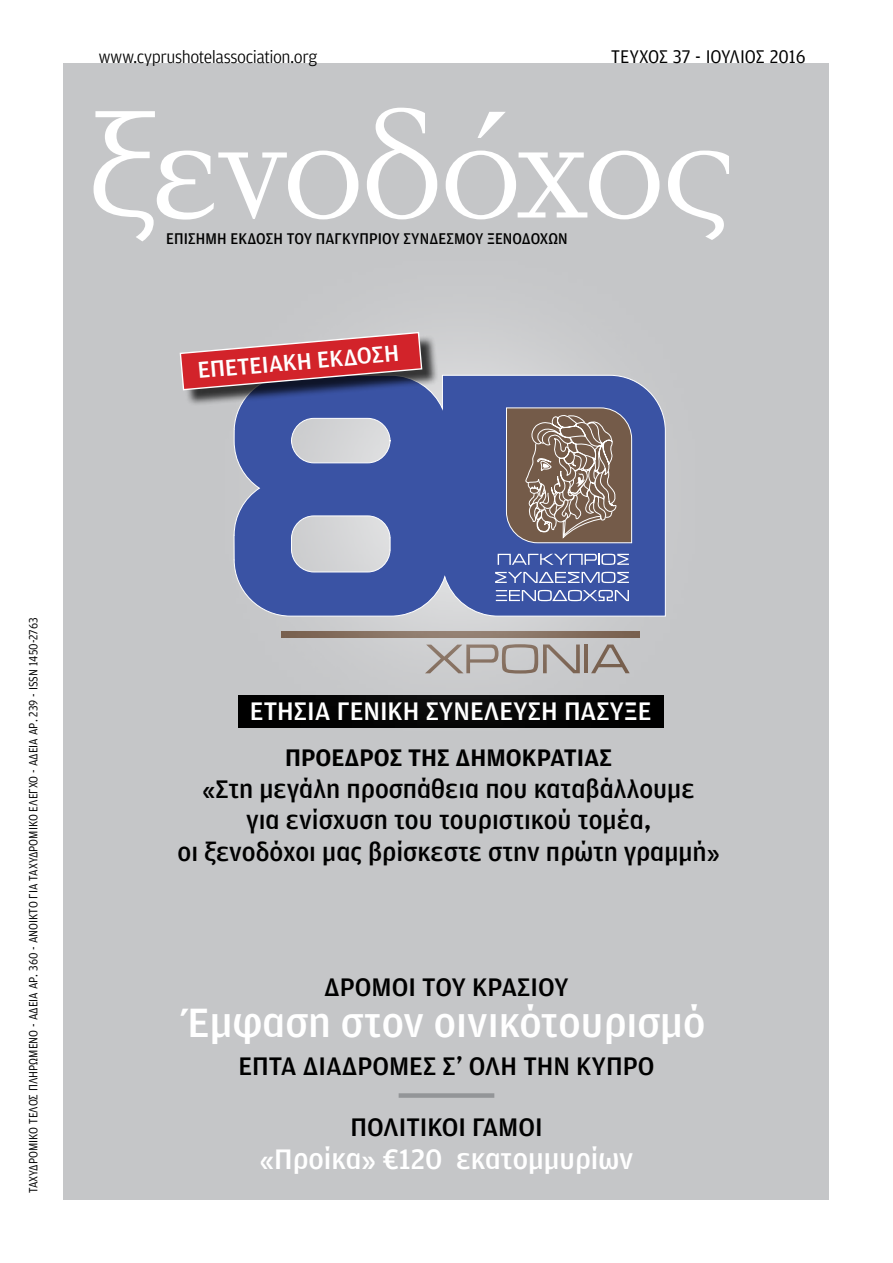
<style>
.page{position:relative;width:893px;height:1263px;background:#fff}
.page>*{position:absolute;margin:0;border:0;box-sizing:border-box;transform-origin:0 0}
.t1{font:700 43.5px "KAS Amplitude 06 NW Semi";color:#fff}
.t2{font:700 30px "KAS Amplitude 06 NW Semi";color:#fff}
.t3{font:700 27px/31.5px "KAS Amplitude 06 NW Semi";color:#000;text-align:center}
.t4{font:700 27px "KAS Amplitude 06 NW Semi";color:#fff}
.t5{font:25.5px "KAS Amplitude 07 NW Bold";color:#000}
.t6{font:700 24.45px "KAS Amplitude 06 NW Semi";color:#fff}
.t7{font:19.5px "KAS Amplitude 035 Alpha";color:#000;scale:.95 1}
.t8{font:18px "KAS Amplitude 03 Roman";letter-spacing:-.025em;color:#000}
.t9{font:16.5px "KAS Amplitude 05";color:#000;scale:.95 1}
.t10{font:12.75px "KAS Amplitude 035 Alpha";color:#000;scale:.9 1}
</style>
<div class="page">
<div style="left:64px;top:64px;width:765px;height:1136px;background:#c5c6c8"></div>
<svg style="left:94px;top:108px;width:635px;height:133px"></svg>
<div style="left:399px;top:1093px;width:95px;height:5px;background:#939598"></div>
<div style="left:190px;top:227px;width:539px;height:538px;background:#fff;opacity:.75"></div>
<svg style="left:233px;top:374px;width:433px;height:243px"></svg>
<svg style="left:495px;top:572px;width:134px;height:11px"></svg>
<svg style="left:496px;top:590px;width:133px;height:11px"></svg>
<svg style="left:498px;top:413px;width:131px;height:152px"></svg>
<div style="left:392px;top:550px;width:15px;height:13px;background:#3a53a4"></div>
<div style="left:274px;top:550px;width:15px;height:13px;background:#3a53a4"></div>
<div style="left:183px;top:335px;width:256px;height:71px;background:#000;opacity:.75"></div>
<svg style="left:179px;top:331px;width:244px;height:60px"></svg>
<p class="t8" style="left:99px;top:48px;width:220px">www.cyprushotelassociation.org</p>
<p class="t7" style="left:611px;top:46px;width:206px">ΤΕΥΧΟΣ 37 - ΙΟΥΛΙΟΣ 2016</p>
<p class="t9" style="left:166px;top:229px;width:424px">ΕΠΊΣΗΜΗ ΈΚΔΟΣΗ ΤΟΥ ΠΑΓΚΎΠΡΙΟΥ ΣΥΝΔΈΣΜΟΥ ΞΕΝΟΔΌΧΩΝ</p>
<p class="t6" style="left:196px;top:357px;width:204px;rotate:-5deg">ΕΠΕΤΕΙΑΚΗ ΕΚΔΟΣΗ</p>
<p class="t10" style="left:26px;top:1193px;width:641px;rotate:-90deg">TAXYΔΡΟΜΙΚΟ ΤΕΛΟΣ ΠΛΗΡΩΜΕΝΟ - AΔΕΙΑ ΑΡ. 360 - ΑΝΟΙΚΤΟ ΓΙΑ ΤΑΧΥΔΡΟΜΙΚΟ ΕΛΕΓΧΟ - ΑΔΕΙΑ ΑΡ. 239 - ΙSSN 1450-2763</p>
<p class="t4" style="left:250px;top:696px;width:403px">ΕΤΗΣΙΑ ΓΕΝΙΚΗ ΣΥΝΕΛΕΥΣΗ ΠΑΣΥΞΕ</p>
<p class="t5" style="left:285px;top:744px;width:328px">ΠΡΟΕΔΡΟΣ ΤΗΣ ΔΗΜΟΚΡΑΤΙΑΣ</p>
<p class="t3" style="left:177px;top:773px;width:544px">«Στη µεγάλη προσπάθεια που καταβάλλουµε<br>για ενίσχυση του τουριστικού τοµέα,<br>οι ξενοδόχοι µας βρίσκεστε στην πρώτη γραµµ ή»</p>
<p class="t3" style="left:324px;top:972px;width:246px">ΔΡΟΜΟΙ ΤΟΥ ΚΡΑΣΙΟΥ</p>
<h1 class="t1" style="left:188px;top:999px;width:519px">Έμφαση στον οινικότουρισμό</h1>
<p class="t3" style="left:239px;top:1050px;width:417px">ΕΠΤΑ ΔΙΑΔΡΟΜΕΣ Σ’ ΟΛΗ ΤΗΝ ΚYΠΡΟ</p>
<p class="t3" style="left:350px;top:1112px;width:194px">ΠΟΛΙΤΙΚΟΙ ΓΑΜΟΙ</p>
<p class="t2" style="left:260px;top:1143px;width:375px">«Προίκα» €120 εκατομμυρίων</p>
</div>
